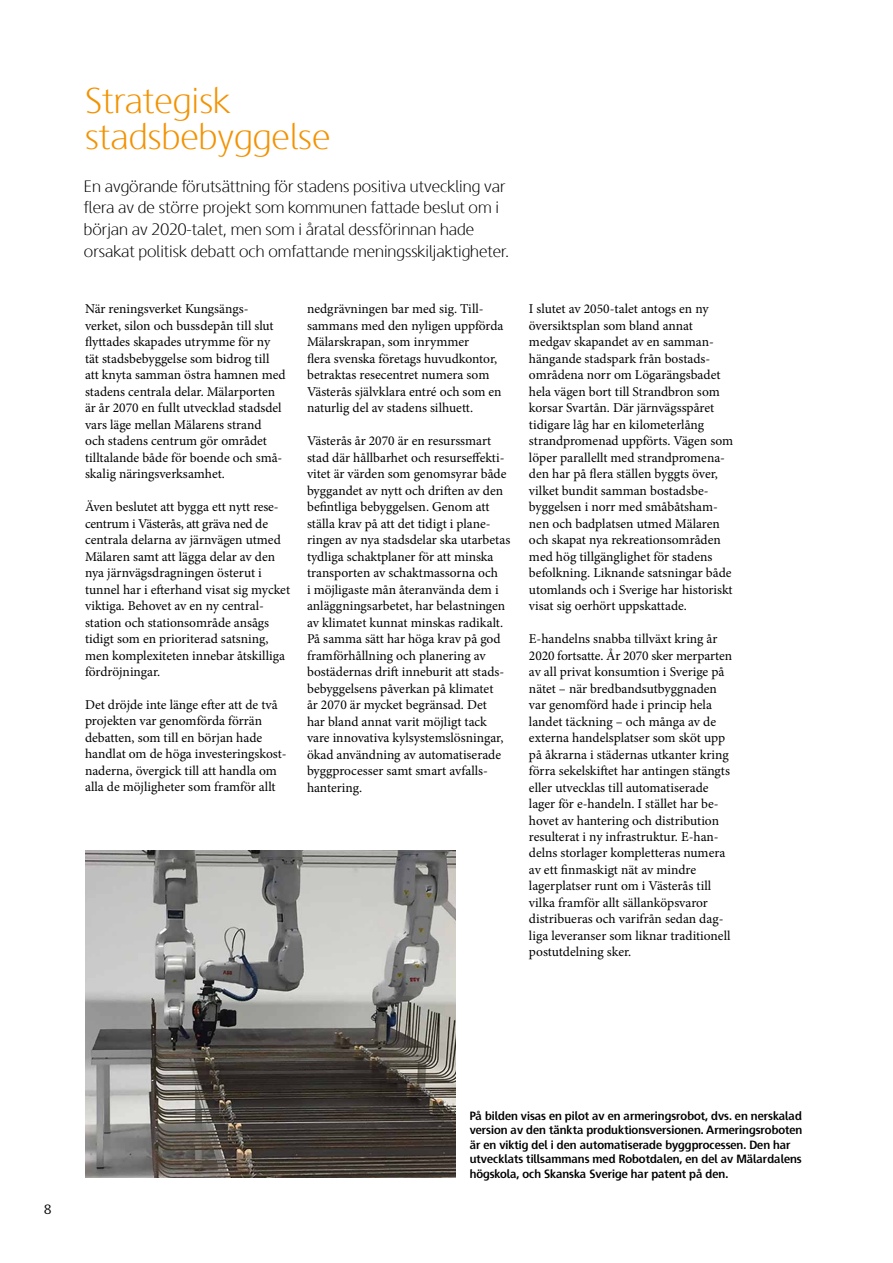
<style>
.page{position:relative;width:893px;height:1263px;background:#fff}
.page>*{position:absolute;margin:0;border:0;box-sizing:border-box;transform-origin:0 0}
.t1{font:300 36px/36px "Skanska Sans Pro";color:#f39200}
.t2{font:300 16.5px/21.8px "Skanska Sans Pro";color:#000}
.t3{font:13.5px/16.5px "Minion Pro";color:#000}
.t4{font:13.5px "Skanska Sans Pro";color:#000}
.t5{font:700 12px/14.4px "Skanska Sans Pro";color:#000}
</style>
<div class="page">
<img style="left:85px;top:850px;width:370px;height:328px">
<h1 class="t1" style="left:85px;top:83px;width:247px">Strategisk stadsbebyggelse</h1>
<p class="t2" style="left:84px;top:175px;width:427px">En avgörande förutsättning för stadens positiva utveckling var flera av de större projekt som kommunen fattade beslut om i början av 2020-talet, men som i åratal dessförinnan hade orsakat politisk debatt och omfattande meningsskiljaktigheter.</p>
<p class="t3" style="left:85px;top:301px;width:202px">När reningsverket Kungsängs&shy;verket, silon och bussdepån till slut flyttades skapades utrymme för ny tät stadsbebyggelse som bidrog till att knyta samman östra hamnen med stadens centrala delar. Mälarporten är år 2070 en fullt utvecklad stadsdel vars läge mellan Mälarens strand<br>och stadens centrum gör området tilltalande både för boende och små&shy;skalig näringsverksamhet.</p>
<p class="t3" style="left:85px;top:499px;width:207px">Även beslutet att bygga ett nytt rese&shy;centrum i Västerås, att gräva ned de centrala delarna av järnvägen utmed Mälaren samt att lägga delar av den nya järnvägsdragningen österut i tunnel har i efterhand visat sig mycket viktiga. Behovet av en ny central&shy;station och stationsområde ansågs tidigt som en prioriterad satsning, men komplexiteten innebar åtskilliga fördröjningar.</p>
<p class="t3" style="left:85px;top:696px;width:203px">Det dröjde inte länge efter att de två projekten var genomförda förrän debatten, som till en början hade handlat om de höga investeringskost&shy;naderna, övergick till att handla om alla de möjligheter som framför allt</p>
<p class="t3" style="left:307px;top:301px;width:198px">nedgrävningen bar med sig. Till&shy;sammans med den nyligen uppförda Mälarskrapan, som inrymmer<br>flera svenska företags huvudkontor, betraktas resecentret numera som Västerås självklara entré och som en naturlig del av stadens silhuett.</p>
<p class="t3" style="left:307px;top:433px;width:205px">Västerås år 2070 är en resurssmart stad där hållbarhet och resurseffekti&shy;vitet är värden som genomsyrar både byggandet av nytt och driften av den befintliga bebyggelsen. Genom att ställa krav på att det tidigt i plane&shy;ringen av nya stadsdelar ska utarbetas tydliga schaktplaner för att minska transporten av schaktmassorna och<br>i möjligaste mån återanvända dem i anläggningsarbetet, har belastningen av klimatet kunnat minskas radikalt.<br>På samma sätt har höga krav på god framförhållning och planering av bostädernas drift inneburit att stads&shy;bebyggelsens påverkan på klimatet<br>år 2070 är mycket begränsad. Det<br>har bland annat varit möjligt tack vare innovativa kylsystemslösningar, ökad användning av automatiserade byggprocesser samt smart avfalls&shy;hantering.</p>
<p class="t3" style="left:529px;top:301px;width:206px">I slutet av 2050-talet antogs en ny översiktsplan som bland annat medgav skapandet av en samman&shy;hängande stadspark från bostads&shy;områdena norr om Lögarängsbadet hela vägen bort till Strandbron som korsar Svartån. Där järnvägsspåret tidigare låg har en kilometerlång strandpromenad uppförts. Vägen som löper parallellt med strandpromena&shy;den har på flera ställen byggts över, vilket bundit samman bostadsbe&shy;byggelsen i norr med småbåtsham&shy;nen och badplatsen utmed Mälaren och skapat nya rekreationsområden med hög tillgänglighet för stadens befolkning. Liknande satsningar både utomlands och i Sverige har historiskt visat sig oerhört uppskattade.</p>
<p class="t3" style="left:529px;top:630px;width:205px">E-handelns snabba tillväxt kring år 2020 fortsatte. År 2070 sker merparten av all privat konsumtion i Sverige på nätet – när bredbandsutbyggnaden var genomförd hade i princip hela landet täckning – och många av de externa handelsplatser som sköt upp på åkrarna i städernas utkanter kring förra sekelskiftet har antingen stängts eller utvecklas till automatiserade lager för e-handeln. I stället har be&shy;hovet av hantering och distribution resulterat i ny infrastruktur. E-han&shy;delns storlager kompletteras numera av ett finmaskigt nät av mindre lagerplatser runt om i Västerås till vilka framför allt sällanköpsvaror distribueras och varifrån sedan dag&shy;liga leveranser som liknar traditionell postutdelning sker.</p>
<p class="t4" style="left:44px;top:1201px;width:9px">8</p>
<p class="t5" style="left:470px;top:1108px;width:334px">På bilden visas en pilot av en armeringsrobot, dvs. en nerskalad version av den tänkta produktionsversionen. Armeringsroboten är en viktig del i den automatiserade byggprocessen. Den har utvecklats tillsammans med Robotdalen, en del av Mälardalens högskola, och Skanska Sverige har patent på den.</p>
</div>
